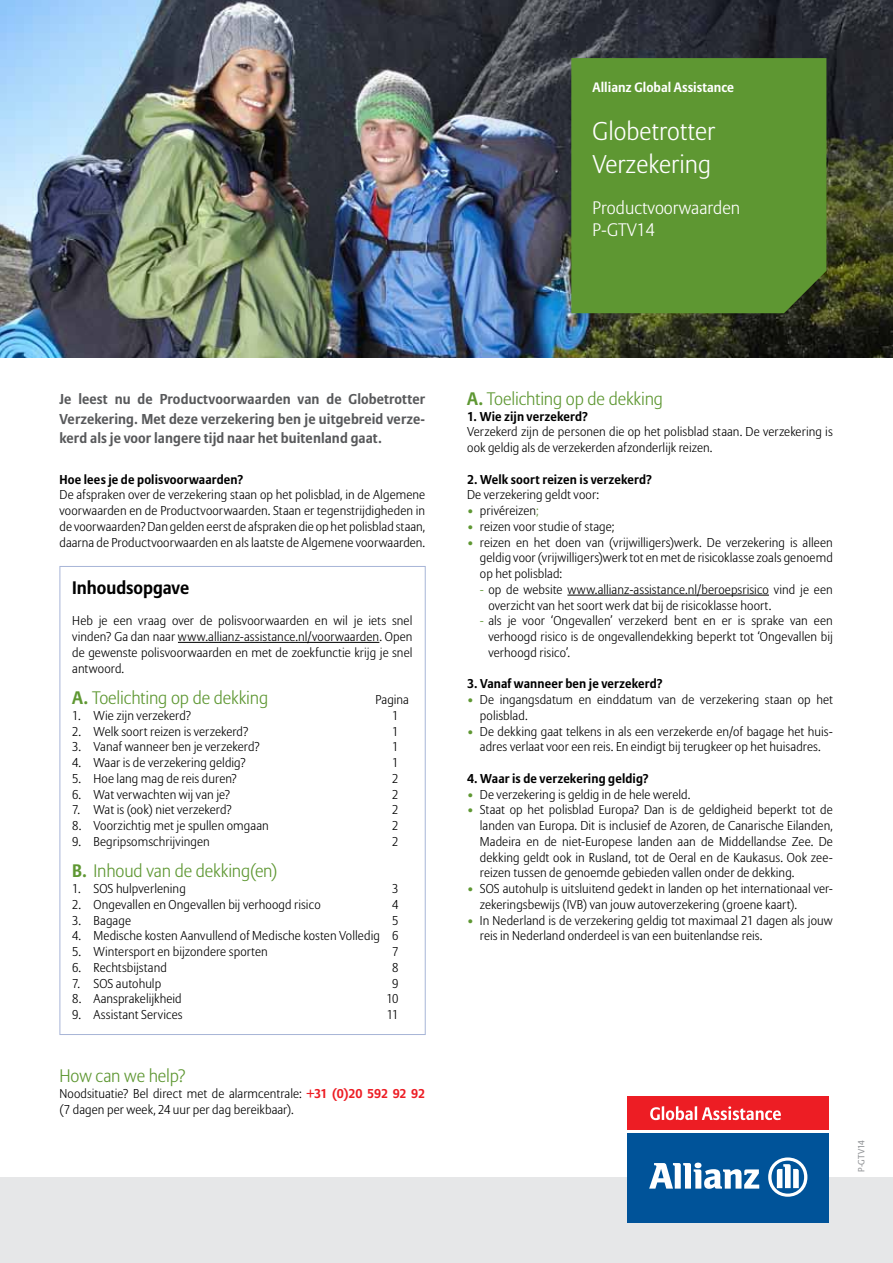
<style>
.page{position:relative;width:893px;height:1263px;background:#fff}
.page>*{position:absolute;margin:0;border:0;box-sizing:border-box;transform-origin:0 0}
.t1{font:300 25.5px/33px "Allianz Sans";color:#fff}
.t2{font:300 18px "Allianz Sans";letter-spacing:-.01em;color:#5e9732}
.t3{font:300 18px/22.5px "Allianz Sans";color:#fff}
.t4{font:700 18px "Allianz Sans";letter-spacing:-.005em;color:#000}
.t5{font:700 14.25px/19.5px "Allianz Sans";letter-spacing:.005em;color:#58595b;text-align:justify}
.t6{font:700 13.5px "Allianz Sans";color:#fff}
.t7{font:300 12.75px/15.8px "Allianz Sans";letter-spacing:.005em;color:#000}
.t8{font:700 12.75px "Allianz Sans";letter-spacing:.01em;color:#000}
.t9{font:9px "Allianz Sans";color:#939598}
.s1{font-weight:700}
.s2{font-weight:700;color:#ed1d24}
.s3{color:#5e9732}
</style>
<div class="page">
<div style="left:0;top:1178px;width:893px;height:85px;background:#e6e7e8"></div>
<img style="left:0;top:0;width:893px;height:358px">
<div style="left:571px;top:58px;width:255px;height:255px;background:#5e9732"></div>
<hr style="left:178px;top:642px;width:201px;height:1px;background:#000">
<hr style="left:567px;top:595px;width:202px;height:1px;background:#000">
<div style="left:627px;top:1096px;width:202px;height:34px;background:#ed1d24"></div>
<div style="left:627px;top:1133px;width:202px;height:90px;background:#005399"></div>
<svg style="left:649px;top:1162px;width:110px;height:27px"></svg>
<svg style="left:768px;top:1157px;width:39px;height:40px"></svg>
<svg style="left:650px;top:1106px;width:131px;height:14px"></svg>
<p class="t6" style="left:593px;top:79px;width:143px">Allianz Global Assistance</p>
<h1 class="t1" style="left:593px;top:114px;width:124px">Globetrotter<br>Verzekering</h1>
<h2 class="t3" style="left:593px;top:196px;width:149px">Productvoorwaarden<br>P-GTV14</h2>
<p class="t5" style="left:60px;top:389px;width:367px">Je leest nu de Productvoorwaarden van de Globetrotter Verzekering. Met deze verzekering ben je uitgebreid verze&shy;kerd als je voor langere tijd naar het buitenland gaat.</p>
<p class="t8" style="left:60px;top:471px;width:185px">Hoe lees je de polisvoorwaarden?</p>
<p class="t7" style="left:60px;top:487px;width:367px;text-align:justify">De afspraken over de verzekering staan op het polisblad, in de Algemene voorwaarden en de Productvoorwaarden. Staan er tegenstrijdigheden in de voorwaarden? Dan gelden eerst de afspraken die op het polisblad staan, daarna de Productvoorwaarden en als laatste de Algemene voorwaarden.</p>
<h2 class="t4" style="left:72px;top:577px;width:118px">Inhoudsopgave</h2>
<p class="t7" style="left:72px;top:613px;width:342px;text-align:justify">Heb je een vraag over de polisvoorwaarden en wil je iets snel vinden? Ga dan naar www.allianz-assistance.nl/voorwaarden. Open de gewenste polisvoorwaarden en met de zoekfunctie krijg je snel antwoord.</p>
<h2 class="t2" style="left:72px;top:687px;width:197px"><span class="s1">A.</span> Toelichting op de dekking</h2>
<p class="t7" style="left:375px;top:692px;width:35px">Pagina</p>
<p class="t7" style="left:72px;top:707px;width:121px">1. Wie zijn verzekerd?</p>
<p class="t7" style="left:392px;top:707px;width:8px">1</p>
<p class="t7" style="left:72px;top:723px;width:178px">2. Welk soort reizen is verzekerd?</p>
<p class="t7" style="left:392px;top:723px;width:8px">1</p>
<p class="t7" style="left:72px;top:739px;width:189px">3. Vanaf wanneer ben je verzekerd?</p>
<p class="t7" style="left:392px;top:739px;width:8px">1</p>
<p class="t7" style="left:72px;top:755px;width:175px">4. Waar is de verzekering geldig?</p>
<p class="t7" style="left:392px;top:755px;width:8px">1</p>
<p class="t7" style="left:72px;top:770px;width:166px">5. Hoe lang mag de reis duren?</p>
<p class="t7" style="left:392px;top:770px;width:8px">2</p>
<p class="t7" style="left:72px;top:786px;width:160px">6. Wat verwachten wij van je?</p>
<p class="t7" style="left:392px;top:786px;width:8px">2</p>
<p class="t7" style="left:72px;top:802px;width:161px">7. Wat is (ook) niet verzekerd?</p>
<p class="t7" style="left:392px;top:802px;width:8px">2</p>
<p class="t7" style="left:72px;top:817px;width:198px">8. Voorzichtig met je spullen omgaan</p>
<p class="t7" style="left:392px;top:817px;width:8px">2</p>
<p class="t7" style="left:72px;top:833px;width:139px">9. Begripsomschrijvingen</p>
<p class="t7" style="left:392px;top:833px;width:8px">2</p>
<h2 class="t2" style="left:72px;top:860px;width:207px"><span class="s1">B.</span> Inhoud van de dekking(en)</h2>
<p class="t7" style="left:72px;top:881px;width:115px">1. SOS hulpverlening</p>
<p class="t7" style="left:392px;top:881px;width:8px">3</p>
<p class="t7" style="left:72px;top:896px;width:250px">2. Ongevallen en Ongevallen bij verhoogd risico</p>
<p class="t7" style="left:392px;top:896px;width:8px">4</p>
<p class="t7" style="left:72px;top:912px;width:60px">3. Bagage</p>
<p class="t7" style="left:392px;top:912px;width:8px">5</p>
<p class="t7" style="left:72px;top:928px;width:328px">4. Medische kosten Aanvullend of Medische kosten Volledig 6</p>
<p class="t7" style="left:72px;top:944px;width:197px">5. Wintersport en bijzondere sporten</p>
<p class="t7" style="left:392px;top:944px;width:8px">7</p>
<p class="t7" style="left:72px;top:959px;width:96px">6. Rechtsbijstand</p>
<p class="t7" style="left:392px;top:959px;width:8px">8</p>
<p class="t7" style="left:72px;top:975px;width:90px">7. SOS autohulp</p>
<p class="t7" style="left:392px;top:975px;width:8px">9</p>
<p class="t7" style="left:72px;top:991px;width:111px">8. Aansprakelijkheid</p>
<p class="t7" style="left:386px;top:991px;width:14px">10</p>
<p class="t7" style="left:72px;top:1006px;width:112px">9. Assistant Services</p>
<p class="t7" style="left:387px;top:1006px;width:13px">11</p>
<h2 class="t2" style="left:60px;top:1065px;width:128px">How can we help?</h2>
<p class="t7" style="left:60px;top:1085px;width:367px">Noodsituatie? Bel direct met de alarmcentrale: <span class="s2">+31 (0)20 592 92 92 </span>(7 dagen per week, 24 uur per dag bereikbaar).</p>
<h2 class="t2" style="left:467px;top:388px;width:197px"><span class="s1">A.</span> Toelichting op de dekking</h2>
<p class="t8" style="left:467px;top:408px;width:122px">1. Wie zijn verzekerd?</p>
<p class="t7" style="left:467px;top:424px;width:367px">Verzekerd zijn de personen die op het polisblad staan. De verzekering is ook geldig als de verzekerden afzonderlijk reizen.</p>
<p class="t8" style="left:467px;top:471px;width:187px">2. Welk soort reizen is verzekerd?</p>
<p class="t7" style="left:467px;top:487px;width:133px">De verzekering geldt voor:</p>
<p class="t7" style="left:467px;top:503px;width:73px"><span class="s3">•</span> privéreizen<span class="s3">;</span></p>
<p class="t7" style="left:467px;top:518px;width:149px"><span class="s3">•</span> reizen voor studie of stage;</p>
<p class="t7" style="left:480px;top:534px;width:354px;text-align:justify;text-indent:-13px"><span class="s3">•</span> reizen en het doen van (vrijwilligers)werk. De verzekering is alleen geldig voor (vrijwilligers)werk tot en met de risicoklasse zoals genoemd op het polisblad:</p>
<p class="t7" style="left:488px;top:581px;width:346px;text-indent:-9px"><span class="s3">-</span> op de website www.allianz-assistance.nl/beroepsrisico vind je een overzicht van het soort werk dat bij de risicoklasse hoort.</p>
<p class="t7" style="left:488px;top:613px;width:346px;text-align:justify;text-indent:-9px"><span class="s3">-</span> als je voor ‘Ongevallen’ verzekerd bent en er is sprake van een verhoogd risico is de ongevallendekking beperkt tot ‘Ongevallen bij verhoogd risico’.</p>
<p class="t8" style="left:467px;top:676px;width:197px">3. Vanaf wanneer ben je verzekerd?</p>
<p class="t7" style="left:480px;top:691px;width:354px;text-indent:-13px"><span class="s3">•</span> De ingangsdatum en einddatum van de verzekering staan op het polisblad.</p>
<p class="t7" style="left:467px;top:723px;width:367px;text-align:center"><span class="s3">•</span> De dekking gaat telkens in als een verzekerde en/of bagage het huis&shy;adres verlaat voor een reis. En eindigt bij terugkeer op het huisadres.</p>
<p class="t8" style="left:467px;top:771px;width:183px">4. Waar is de verzekering geldig?</p>
<p class="t7" style="left:467px;top:786px;width:225px"><span class="s3">•</span> De verzekering is geldig in de hele wereld.</p>
<p class="t7" style="left:480px;top:802px;width:354px;text-align:justify;text-indent:-13px"><span class="s3">•</span> Staat op het polisblad Europa? Dan is de geldigheid beperkt tot de landen van Europa. Dit is inclusief de Azoren, de Canarische Eilanden, Madeira en de niet-Europese landen aan de Middellandse Zee. De dekking geldt ook in Rusland, tot de Oeral en de Kaukasus. Ook zee&shy;reizen tussen de genoemde gebieden vallen onder de dekking.</p>
<p class="t7" style="left:480px;top:880px;width:354px;text-indent:-13px"><span class="s3">•</span> SOS autohulp is uitsluitend gedekt in landen op het internationaal ver&shy;zekeringsbewijs (IVB) van jouw autoverzekering (groene kaart).</p>
<p class="t7" style="left:480px;top:912px;width:354px;text-indent:-13px"><span class="s3">•</span> In Nederland is de verzekering geldig tot maximaal 21 dagen als jouw reis in Nederland onderdeel is van een buitenlandse reis.</p>
<p class="t9" style="left:856px;top:1172px;width:34px;rotate:-90deg">P-GTV14</p>
</div>
